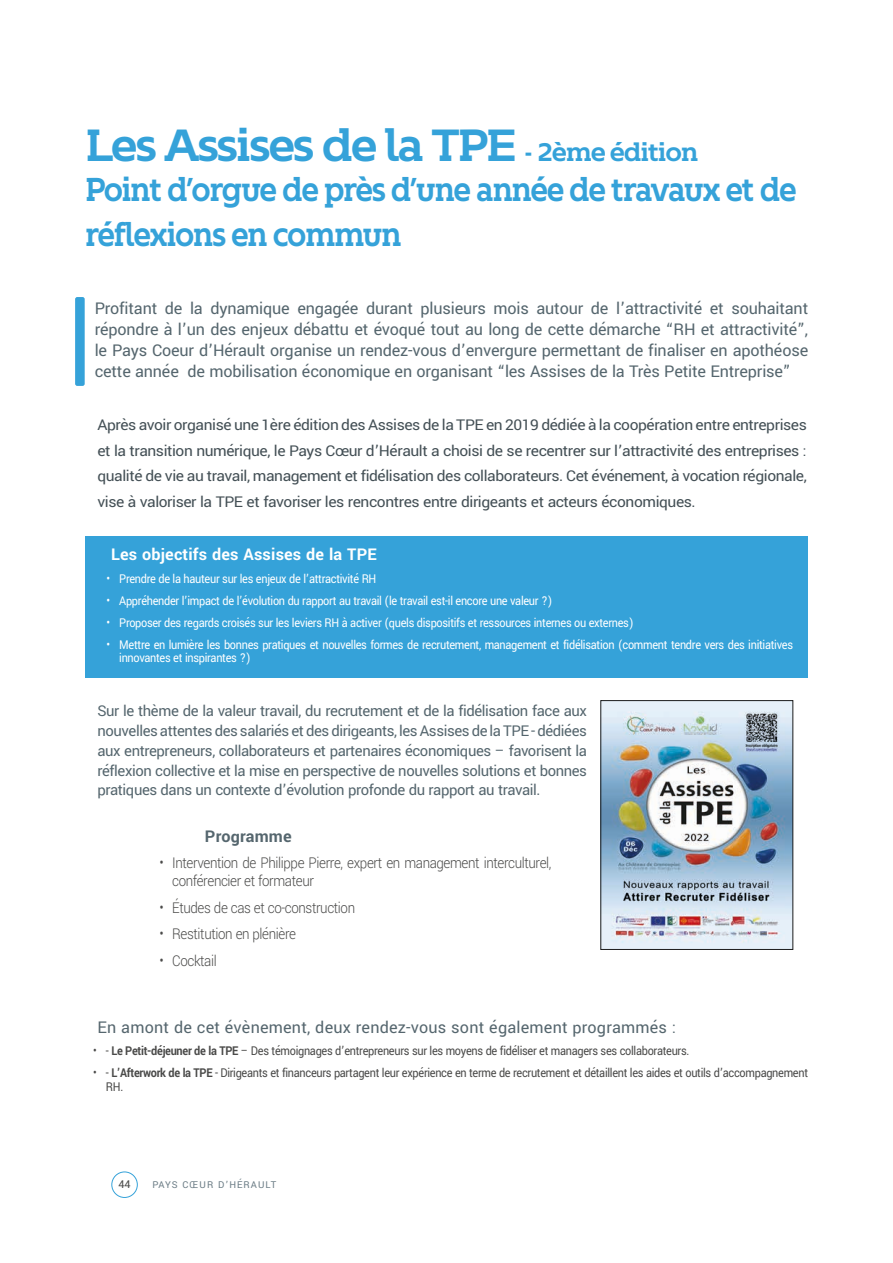
<style>
.page{position:relative;width:893px;height:1263px;background:#fff}
.page>*{position:absolute;margin:0;border:0;box-sizing:border-box;transform-origin:0 0}
.t1{font:700 45px "Kontrapunkt Bob";letter-spacing:-.05em;color:#35a2d9}
.t2{font:700 33px/45px "Kontrapunkt Bob";letter-spacing:-.05em;color:#35a2d9;scale:.9 1}
.t3{font:18px/21px "Yantramanav";letter-spacing:.01em;color:#55666e;text-align:justify}
.t4{font:700 18px "Yantramanav";letter-spacing:.01em;color:#fff}
.t5{font:700 18px "Yantramanav";letter-spacing:.01em;color:#55666e}
.t6{font:16.5px/25.5px "Yantramanav";letter-spacing:-.025em;color:#445056;text-align:justify;scale:1.05 1}
.t7{font:16.5px/19.8px "Yantramanav";letter-spacing:-.025em;color:#55666e;text-align:justify}
.t8{font:300 16.5px/18px "Yantramanav";letter-spacing:-.025em;color:#4a4a49;scale:.9 1}
.t9{font:13.5px/13.5px "Yantramanav";letter-spacing:-.025em;color:#fff;scale:.9 1}
.t10{font:13.5px/13.5px "Yantramanav";letter-spacing:-.025em;color:#4a4a49;scale:.9 1}
.t11{font:12px "Yantramanav";color:#4a4a49}
.t12{font:10.5px "Yantramanav";letter-spacing:.1em;color:#6c7d86}
.s1{font-size:25.5px}
.s2{font-weight:700}
</style>
<div class="page">
<div style="left:111px;top:1171px;width:27px;height:27px;border:1px solid #35a2d9;border-radius:50%"></div>
<div style="left:85px;top:536px;width:723px;height:142px;background:#35a2d9"></div>
<div style="left:75px;top:297px;width:10px;height:89px;background:#35a2d9;border-radius:2px"></div>
<img style="left:603px;top:702px;width:188px;height:246px">
<div style="left:601px;top:700px;width:192px;height:250px;border:1px solid #1c1c1c"></div>
<h1 class="t1" style="left:85px;top:120px;width:615px">Les Assises de la TPE <span class="s1">- 2ème édition</span></h1>
<h2 class="t2" style="left:85px;top:167px;width:792px">Point d’orgue de près d’une année de travaux et de réflexions en commun</h2>
<p class="t3" style="left:95px;top:298px;width:715px">Profitant de la dynamique engagée durant plusieurs mois autour de l’attractivité et souhaitant répondre à l’un des enjeux débattu et évoqué tout au long de cette démarche “RH et attractivité”, le Pays Coeur d’Hérault organise un rendez-vous d’envergure permettant de finaliser en apothéose cette année de mobilisation économique en organisant “les Assises de la Très Petite Entreprise”</p>
<p class="t6" style="left:97px;top:412px;width:677px">Après avoir organisé une 1ère édition des Assises de la TPE en 2019 dédiée à la coopération entre entreprises et la transition numérique, le Pays Cœur d’Hérault a choisi de se recentrer sur l’attractivité des entreprises : qualité de vie au travail, management et fidélisation des collaborateurs. Cet événement, à vocation régionale, vise à valoriser la TPE et favoriser les rencontres entre dirigeants et acteurs économiques.</p>
<p class="t4" style="left:111px;top:543px;width:267px">Les objectifs des Assises de la TPE</p>
<p class="t9" style="left:107px;top:572px;width:301px">• Prendre de la hauteur sur les enjeux de l’attractivité RH</p>
<p class="t9" style="left:107px;top:594px;width:497px">• Appréhender l’impact de l’évolution du rapport au travail (le travail est-il encore une valeur ?)</p>
<p class="t9" style="left:107px;top:616px;width:587px">• Proposer des regards croisés sur les leviers RH à activer (quels dispositifs et ressources internes ou externes)</p>
<p class="t9" style="left:119px;top:638px;width:750px;text-indent:-13px">• Mettre en lumière les bonnes pratiques et nouvelles formes de recrutement, management et fidélisation (comment tendre vers des initiatives innovantes et inspirantes ?)</p>
<p class="t7" style="left:97px;top:701px;width:491px">Sur le thème de la valeur travail, du recrutement et de la fidélisation face aux nouvelles attentes des salariés et des dirigeants, les Assises de la TPE - dédiées aux entrepreneurs, collaborateurs et partenaires économiques – favorisent la réflexion collective et la mise en perspective de nouvelles solutions et bonnes pratiques dans un contexte d’évolution profonde du rapport au travail.</p>
<p class="t5" style="left:205px;top:825px;width:88px">Programme</p>
<p class="t8" style="left:172px;top:854px;width:423px;text-indent:-13px">• Intervention de Philippe Pierre, expert en management interculturel, conférencier et formateur</p>
<p class="t8" style="left:159px;top:899px;width:219px">• Études de cas et co-construction</p>
<p class="t8" style="left:159px;top:925px;width:153px">• Restitution en plénière</p>
<p class="t8" style="left:159px;top:952px;width:65px">• Cocktail</p>
<p class="t3" style="left:97px;top:1017px;width:580px">En amont de cet évènement, deux rendez-vous sont également programmés :</p>
<p class="t10" style="left:93px;top:1044px;width:664px">• - <span class="s2">Le Petit-déjeuner de la TPE</span> – Des témoignages d’entrepreneurs sur les moyens de fidéliser et managers ses collaborateurs.</p>
<p class="t10" style="left:106px;top:1066px;width:782px;text-indent:-13px">• - <span class="s2">L’Afterwork de la TPE</span> - Dirigeants et financeurs partagent leur expérience en terme de recrutement et détaillent les aides et outils d’accompagnement<br>RH.</p>
<p class="t11" style="left:118px;top:1177px;width:14px">44</p>
<p class="t12" style="left:152px;top:1178px;width:125px">PAYS CŒUR D’HÉRAULT</p>
</div>
